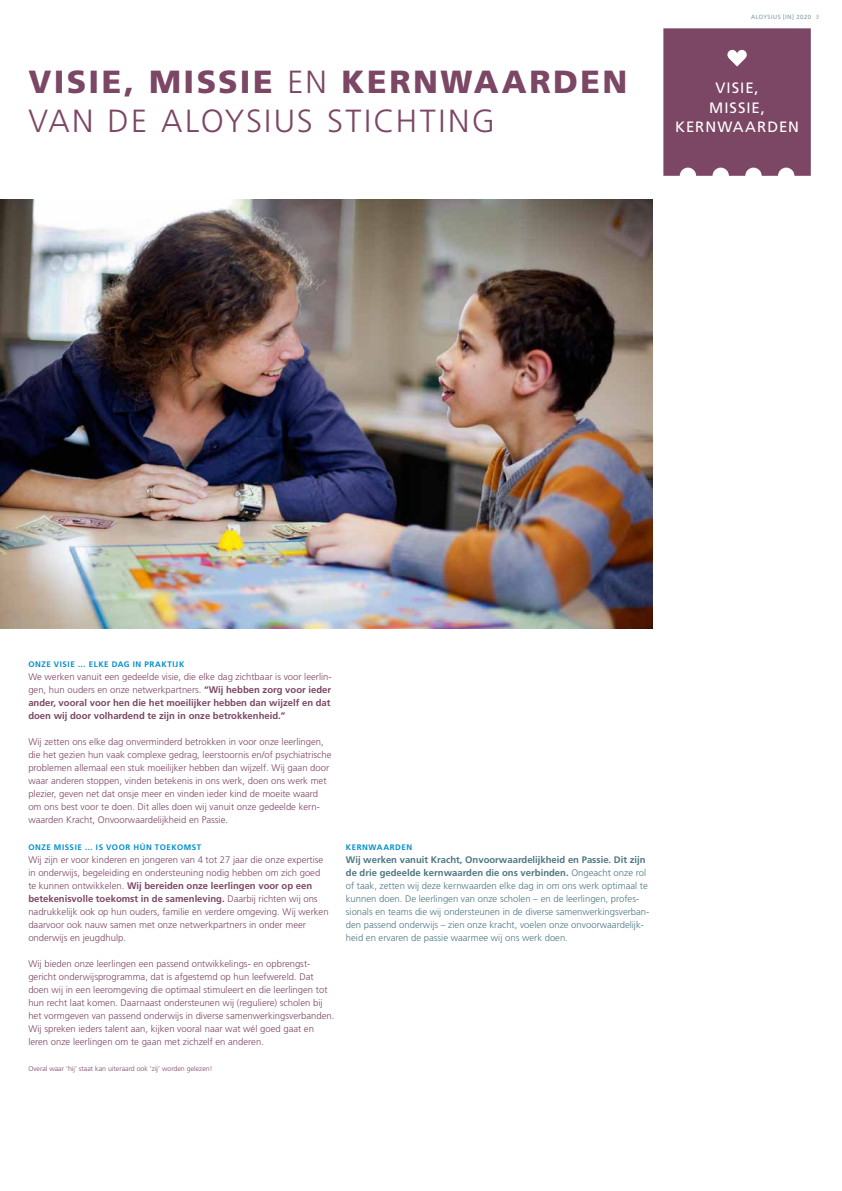
<style>
.page{position:relative;width:842px;height:1191px;background:#fff}
.page>*{position:absolute;margin:0;border:0;box-sizing:border-box;transform-origin:0 0}
.t1{font:300 32px/38.4px "Frutiger";letter-spacing:.075em;color:#7c4665}
.t2{font:15px/19px "Frutiger";letter-spacing:.065em;color:#fff;text-align:center}
.t3{font:300 9.5px/13px "Frutiger";color:#7c4665}
.t4{font:300 9.5px/13px "Frutiger";color:#4d7783}
.t5{font:700 9.5px/13px "Frutiger";color:#7c4665}
.t6{font:700 8px "Frutiger";letter-spacing:.07em;color:#008ecf}
.t7{font:300 7px "Frutiger";color:#7c4665}
.t8{font:300 6px "Frutiger";letter-spacing:.085em;color:#4d7783}
.s1{font-weight:900}
.s2{color:#57b35c}
.s3{font-weight:300}
.s4{font-weight:700}
</style>
<div class="page">
<img style="left:0;top:199px;width:652px;height:429px">
<div style="left:663px;top:28px;width:148px;height:148px;background:#7c4665"></div>
<h1 class="t1" style="left:28px;top:64px;width:601px"><span class="s1">VISIE, MISSIE</span> EN <span class="s1">KERNWAARDEN<br></span>VAN DE ALOYSIUS STICHTING</h1>
<p class="t8" style="left:751px;top:13px;width:69px">ALOYSIUS [IN] 2020 <span class="s2">3</span></p>
<h2 class="t2" style="left:675px;top:79px;width:126px">VISIE,<br>MISSIE,<br>KERNWAARDEN</h2>
<p class="t6" style="left:28px;top:660px;width:157px">ONZE VISIE … ELKE DAG IN PRAKTIJK</p>
<p class="t5" style="left:28px;top:670px;width:305px"><span class="s3">We werken vanuit een gedeelde visie, die elke dag zichtbaar is voor leerlin&shy;gen, hun ouders en onze netwerkpartners.</span> “Wij hebben zorg voor ieder ander, vooral voor hen die het moeilijker hebben dan wijzelf en dat doen wij door volhardend te zijn in onze betrokkenheid.”</p>
<p class="t3" style="left:28px;top:736px;width:305px">Wij zetten ons elke dag onverminderd betrokken in voor onze leerlingen, die het gezien hun vaak complexe gedrag, leerstoornis en/of psychiatrische problemen allemaal een stuk moeilijker hebben dan wijzelf. Wij gaan door waar anderen stoppen, vinden betekenis in ons werk, doen ons werk met plezier, geven net dat onsje meer en vinden ieder kind de moeite waard om ons best voor te doen. Dit alles doen wij vanuit onze gedeelde kern&shy;waarden Kracht, Onvoorwaardelijkheid en Passie.</p>
<p class="t6" style="left:28px;top:842px;width:174px">ONZE MISSIE … IS VOOR HÚN TOEKOMST</p>
<p class="t3" style="left:28px;top:853px;width:302px">Wij zijn er voor kinderen en jongeren van 4 tot 27 jaar die onze expertise in onderwijs, begeleiding en ondersteuning nodig hebben om zich goed te kunnen ontwikkelen. <span class="s4">Wij bereiden onze leerlingen voor op een betekenisvolle toekomst in de samenleving.</span> Daarbij richten wij ons nadrukkelijk ook op hun ouders, familie en verdere omgeving. Wij werken daarvoor ook nauw samen met onze netwerkpartners in onder meer onderwijs en jeugdhulp.</p>
<p class="t3" style="left:28px;top:957px;width:308px">Wij bieden onze leerlingen een passend ontwikkelings- en opbrengst&shy;gericht onderwijsprogramma, dat is afgestemd op hun leefwereld. Dat doen wij in een leeromgeving die optimaal stimuleert en die leerlingen tot hun recht laat komen. Daarnaast ondersteunen wij (reguliere) scholen bij het vormgeven van passend onderwijs in diverse samenwerkingsverbanden.<br>Wij spreken ieders talent aan, kijken vooral naar wat wél goed gaat en leren onze leerlingen om te gaan met zichzelf en anderen.</p>
<p class="t7" style="left:28px;top:1064px;width:186px">Overal waar ‘hij’ staat kan uiteraard ook ‘zij’ worden gelezen!</p>
<p class="t6" style="left:346px;top:842px;width:68px">KERNWAARDEN</p>
<p class="t4" style="left:346px;top:853px;width:305px"><span class="s4">Wij werken vanuit Kracht, Onvoorwaardelijkheid en Passie. Dit zijn de drie gedeelde kernwaarden die ons verbinden.</span> Ongeacht onze rol of taak, zetten wij deze kernwaarden elke dag in om ons werk optimaal te kunnen doen. De leerlingen van onze scholen – en de leerlingen, profes&shy;sionals en teams die wij ondersteunen in de diverse samenwerkingsverban&shy;den passend onderwijs – zien onze kracht, voelen onze onvoorwaardelijk&shy;heid en ervaren de passie waarmee wij ons werk doen.</p>
</div>
